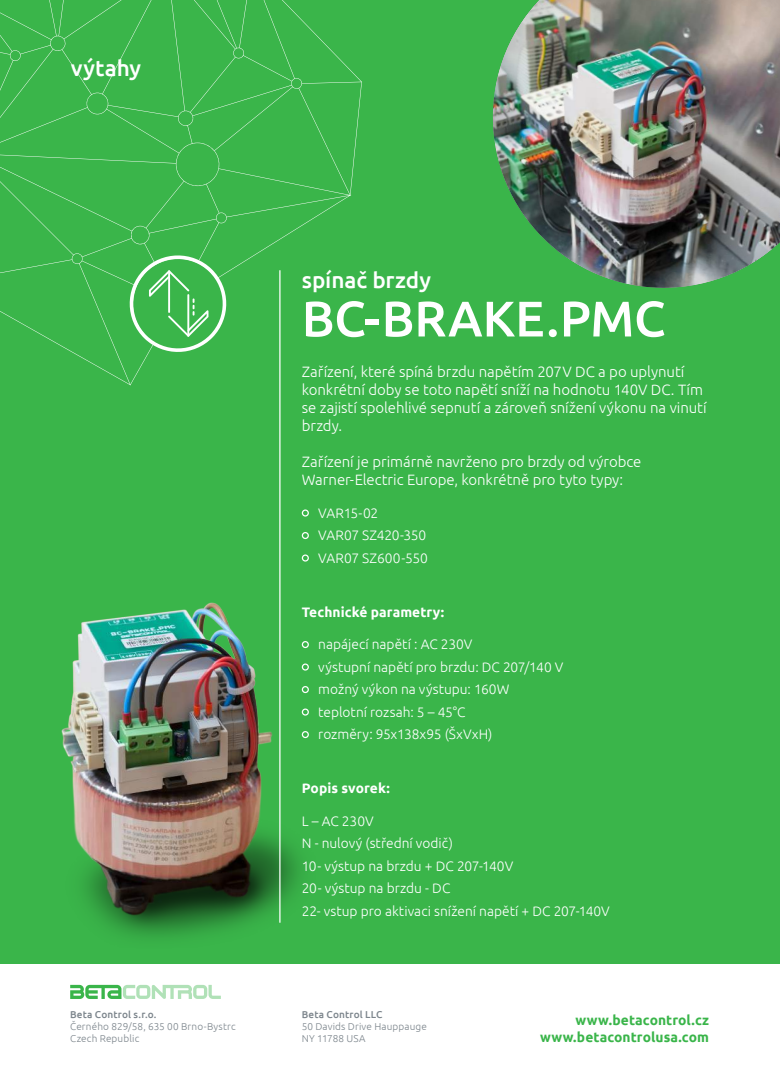
<style>
.page{position:relative;width:780px;height:1088px;background:#fff}
.page>*{position:absolute;margin:0;border:0;box-sizing:border-box;transform-origin:0 0}
.t1{font:500 50px "Ubuntu";letter-spacing:-.005em;color:#fff}
.t2{font:500 22.5px "Ubuntu";letter-spacing:-.005em;color:#fff}
.t3{font:300 15px/18px "Ubuntu";letter-spacing:-.005em;color:#fff}
.t4{font:300 13.75px/22.5px "Ubuntu";color:#fff}
.t5{font:700 13.75px/16.5px "Ubuntu";letter-spacing:.005em;color:#3ab54a;text-align:right}
.t6{font:300 13.75px/22.5px "Ubuntu";letter-spacing:-.02em;color:#fff}
.t7{font:700 13.75px "Ubuntu";letter-spacing:.005em;color:#fff}
.t8{font:300 10px/12px "Ubuntu";letter-spacing:.015em;color:#7c858c}
.t9{font:500 10px "Ubuntu";letter-spacing:.015em;color:#7c858c}
</style>
<div class="page">
<div style="left:0;top:0;width:780px;height:964px;background:#3ab54a"></div>
<img style="left:62px;top:602px;width:247px;height:336px">
<svg style="left:0;top:0;width:362px;height:385px"></svg>
<svg style="left:70px;top:985px;width:151px;height:14px"></svg>
<svg style="left:125px;top:251px;width:106px;height:106px"></svg>
<div style="left:491px;top:0;width:289px;height:289px;background:#231f20;opacity:.25"></div>
<div style="left:302px;top:509px;width:7px;height:7px;border:1px solid #fff;border-radius:50%"></div>
<div style="left:302px;top:532px;width:7px;height:7px;border:1px solid #fff;border-radius:50%"></div>
<div style="left:302px;top:554px;width:7px;height:7px;border:1px solid #fff;border-radius:50%"></div>
<div style="left:302px;top:641px;width:7px;height:7px;border:1px solid #fff;border-radius:50%"></div>
<div style="left:302px;top:663px;width:7px;height:7px;border:1px solid #fff;border-radius:50%"></div>
<div style="left:302px;top:686px;width:7px;height:7px;border:1px solid #fff;border-radius:50%"></div>
<div style="left:302px;top:708px;width:7px;height:7px;border:1px solid #fff;border-radius:50%"></div>
<div style="left:302px;top:731px;width:7px;height:7px;border:1px solid #fff;border-radius:50%"></div>
<hr style="left:279px;top:270px;width:1px;height:653px;background:#fff">
<h2 class="t2" style="left:71px;top:53px;width:72px">výtahy</h2>
<p class="t9" style="left:70px;top:1008px;width:88px">Beta Control s.r.o.</p>
<p class="t8" style="left:70px;top:1020px;width:167px">Černého 829/58, 635 00 Brno-Bystrc<br>Czech Republic</p>
<h2 class="t2" style="left:302px;top:265px;width:131px">spínač brzdy</h2>
<h1 class="t1" style="left:302px;top:287px;width:365px">BC-BRAKE.PMC</h1>
<p class="t3" style="left:302px;top:362px;width:406px">Zařízení, které spíná brzdu napětím 207V DC a po uplynutí konkrétní doby se toto napětí sníží na hodnotu 140V DC. Tím se zajistí spolehlivé sepnutí a zároveň snížení výkonu na vinutí brzdy.</p>
<p class="t3" style="left:302px;top:452px;width:341px">Zařízení je primárně navrženo pro brzdy od výrobce<br>Warner-Electric Europe, konkrétně pro tyto typy:</p>
<p class="t6" style="left:318px;top:501px;width:111px">VAR15-02<br>VAR07 SZ420-350<br>VAR07 SZ600-550</p>
<p class="t7" style="left:302px;top:603px;width:144px">Technické parametry:</p>
<p class="t4" style="left:318px;top:633px;width:247px">napájecí napětí : AC 230V<br>výstupní napětí pro brzdu: DC 207/140 V možný výkon na výstupu: 160W<br>teplotní rozsah: 5 – 45°C<br>rozměry: 95x138x95 (ŠxVxH)</p>
<p class="t7" style="left:302px;top:780px;width:89px">Popis svorek:</p>
<p class="t4" style="left:302px;top:809px;width:309px">L – AC 230V<br>N - nulový (střední vodič)<br>10- výstup na brzdu + DC 207-140V<br>20- výstup na brzdu - DC<br>22- vstup pro aktivaci snížení napětí + DC 207-140V</p>
<p class="t9" style="left:302px;top:1008px;width:82px">Beta Control LLC</p>
<p class="t8" style="left:302px;top:1020px;width:127px">50 Davids Drive Hauppauge<br>NY 11788 USA</p>
<p class="t5" style="left:540px;top:1012px;width:170px">www.betacontrol.cz www.betacontrolusa.com</p>
</div>
